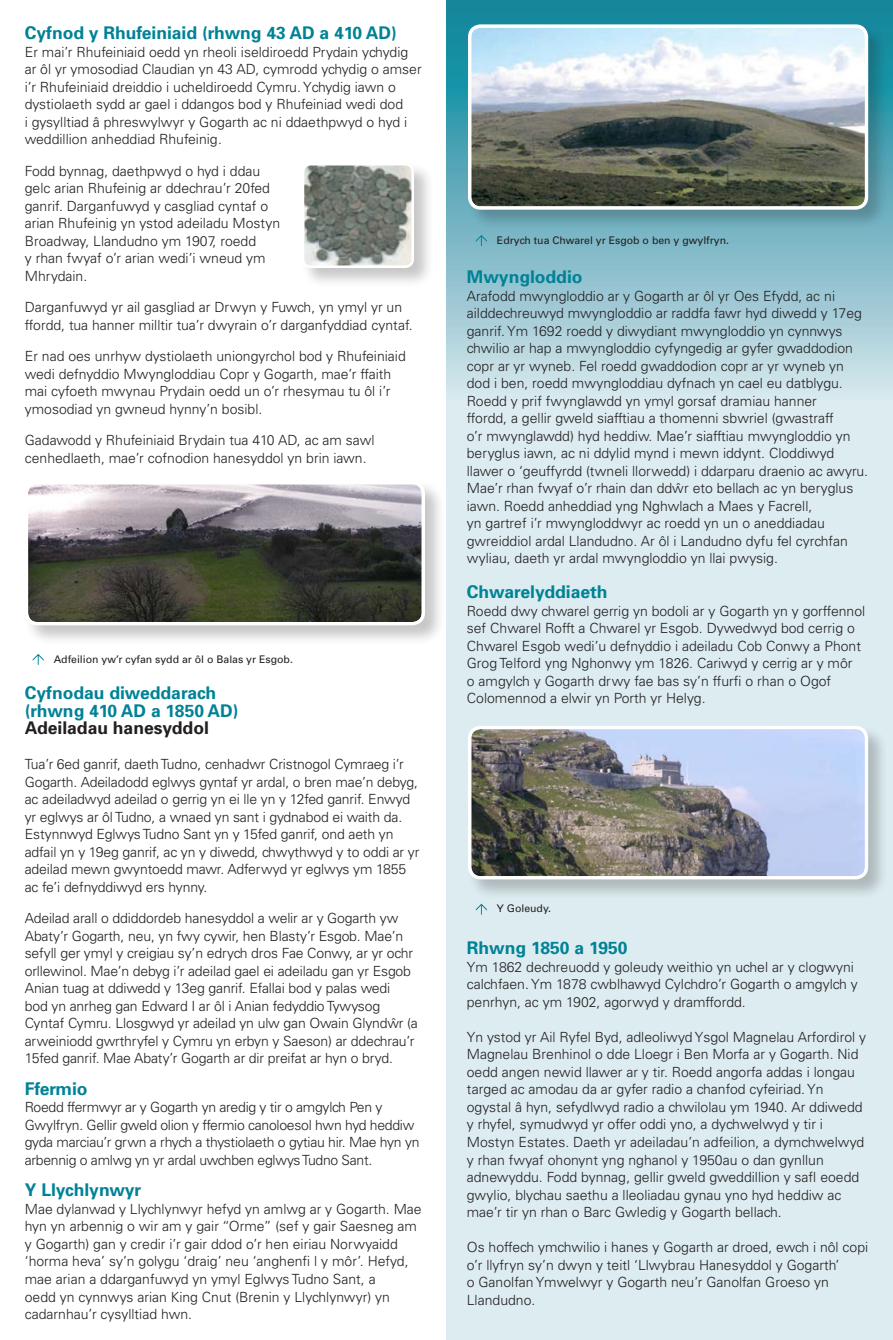
<style>
.page{position:relative;width:893px;height:1340px;background:#fff}
.page>*{position:absolute;margin:0;border:0;box-sizing:border-box;transform-origin:0 0}
.t1{font:700 17.5px "Univers";color:#008296}
.t2{font:700 17.5px "Univers";color:#231f20}
.t3{font:300 14px/17.5px "Univers";color:#231f20}
.t4{font:300 14px/17.5px "Univers";letter-spacing:-.02em;color:#231f20}
.t5{font:10.5px "Univers";color:#231f20}
</style>
<div class="page">
<div style="left:446px;top:0;width:447px;height:1339px;background:#dcecf0"></div>
<svg style="left:446px;top:0;width:447px;height:388px;background:#8bc0cc"></svg>
<div style="left:467px;top:24px;width:422px;height:206px;background:#231f20;opacity:.25"></div>
<img style="left:472px;top:28px;width:392px;height:178px">
<div style="left:468px;top:24px;width:400px;height:186px;border:3px solid #fff;border-radius:11px"></div>
<svg style="left:476px;top:235px;width:11px;height:11px"></svg>
<div style="left:467px;top:725px;width:422px;height:174px;background:#231f20;opacity:.25"></div>
<img style="left:472px;top:729px;width:392px;height:146px">
<div style="left:468px;top:725px;width:400px;height:154px;border:3px solid #fff;border-radius:11px"></div>
<svg style="left:476px;top:903px;width:11px;height:11px"></svg>
<div style="left:301px;top:162px;width:134px;height:126px;background:#231f20;opacity:.25"></div>
<img style="left:305px;top:166px;width:106px;height:99px">
<div style="left:302px;top:163px;width:112px;height:105px;border:2px solid #fff;border-radius:8px"></div>
<svg style="left:33px;top:654px;width:11px;height:11px"></svg>
<div style="left:24px;top:480px;width:422px;height:166px;background:#231f20;opacity:.25"></div>
<img style="left:29px;top:485px;width:392px;height:136px">
<div style="left:25px;top:481px;width:400px;height:144px;border:3px solid #fff;border-radius:11px"></div>
<p class="t1" style="left:25px;top:22px;width:374px">Cyfnod y Rhufeiniaid (rhwng 43 AD a 410 AD)</p>
<p class="t3" style="left:25px;top:43px;width:398px">Er mai’r Rhufeiniaid oedd yn rheoli iseldiroedd Prydain ychydig ar ôl yr ymosodiad Claudian yn 43 AD, cymrodd ychydig o amser i’r Rhufeiniaid dreiddio i ucheldiroedd Cymru. Ychydig iawn o</p>
<p class="t3" style="left:25px;top:95px;width:384px">dystiolaeth sydd ar gael i ddangos bod y Rhufeiniad wedi dod i gysylltiad â phreswylwyr y Gogarth ac ni ddaethpwyd o hyd i weddillion anheddiad Rhufeinig.</p>
<p class="t3" style="left:25px;top:162px;width:237px">Fodd bynnag, daethpwyd o hyd i ddau</p>
<p class="t3" style="left:25px;top:179px;width:247px">gelc arian Rhufeinig ar ddechrau’r 20fed</p>
<p class="t3" style="left:25px;top:197px;width:245px">ganrif. Darganfuwyd y casgliad cyntaf o</p>
<p class="t3" style="left:25px;top:214px;width:257px">arian Rhufeinig yn ystod adeiladu Mostyn</p>
<p class="t3" style="left:25px;top:232px;width:233px">Broadway, Llandudno ym 1907, roedd</p>
<p class="t3" style="left:25px;top:249px;width:242px">y rhan fwyaf o’r arian wedi’i wneud ym</p>
<p class="t3" style="left:25px;top:267px;width:64px">Mhrydain.</p>
<p class="t3" style="left:25px;top:298px;width:390px">Darganfuwyd yr ail gasgliad ar Drwyn y Fuwch, yn ymyl yr un ffordd, tua hanner milltir tua’r dwyrain o’r darganfyddiad cyntaf.</p>
<p class="t3" style="left:25px;top:347px;width:382px">Er nad oes unrhyw dystiolaeth uniongyrchol bod y Rhufeiniaid wedi defnyddio Mwyngloddiau Copr y Gogarth, mae’r ffaith mai cyfoeth mwynau Prydain oedd un o’r rhesymau tu ôl i’r ymosodiad yn gwneud hynny’n bosibl.</p>
<p class="t3" style="left:25px;top:431px;width:351px">Gadawodd y Rhufeiniaid Brydain tua 410 AD, ac am sawl cenhedlaeth, mae’r cofnodion hanesyddol yn brin iawn.</p>
<p class="t5" style="left:54px;top:652px;width:241px">Adfeilion yw’r cyfan sydd ar ôl o Balas yr Esgob.</p>
<p class="t1" style="left:25px;top:681px;width:193px">Cyfnodau diweddarach</p>
<p class="t1" style="left:25px;top:699px;width:215px">(rhwng 410 AD a 1850 AD)</p>
<p class="t2" style="left:25px;top:716px;width:186px">Adeiladau hanesyddol</p>
<p class="t3" style="left:25px;top:755px;width:396px">Tua’r 6ed ganrif, daeth Tudno, cenhadwr Cristnogol Cymraeg i’r Gogarth. Adeiladodd eglwys gyntaf yr ardal, o bren mae’n debyg, ac adeiladwyd adeilad o gerrig yn ei lle yn y 12fed ganrif. Enwyd yr eglwys ar ôl Tudno, a wnaed yn sant i gydnabod ei waith da.<br>Estynnwyd Eglwys Tudno Sant yn y 15fed ganrif, ond aeth yn adfail yn y 19eg ganrif, ac yn y diwedd, chwythwyd y to oddi ar yr adeilad mewn gwyntoedd mawr. Adferwyd yr eglwys ym 1855 ac fe’i defnyddiwyd ers hynny.</p>
<p class="t3" style="left:25px;top:909px;width:390px">Adeilad arall o ddiddordeb hanesyddol a welir ar y Gogarth yw<br>Abaty’r Gogarth, neu, yn fwy cywir, hen Blasty’r Esgob. Mae’n sefyll ger ymyl y creigiau sy’n edrych dros Fae Conwy, ar yr ochr</p>
<p class="t3" style="left:25px;top:961px;width:395px">orllewinol. Mae’n debyg i’r adeilad gael ei adeiladu gan yr Esgob Anian tuag at ddiwedd y 13eg ganrif. Efallai bod y palas wedi<br>bod yn anrheg gan Edward I ar ôl i Anian fedyddio Tywysog Cyntaf Cymru. Llosgwyd yr adeilad yn ulw gan Owain Glyndwˆ r (a arweiniodd gwrthryfel y Cymru yn erbyn y Saeson) ar ddechrau’r 15fed ganrif. Mae Abaty’r Gogarth ar dir preifat ar hyn o bryd.</p>
<p class="t1" style="left:25px;top:1077px;width:64px">Ffermio</p>
<p class="t4" style="left:25px;top:1098px;width:396px">Roedd ffermwyr ar y Gogarth yn aredig y tir o amgylch Pen y Gwylfryn. Gellir gweld olion y ffermio canoloesol hwn hyd heddiw gyda marciau’r grwn a rhych a thystiolaeth o gytiau hir. Mae hyn yn arbennig o amlwg yn yr ardal uwchben eglwys Tudno Sant.</p>
<p class="t1" style="left:25px;top:1178px;width:118px">Y Llychlynwyr</p>
<p class="t3" style="left:25px;top:1199px;width:398px">Mae dylanwad y Llychlynwyr hefyd yn amlwg ar y Gogarth. Mae hyn yn arbennig o wir am y gair “Orme” (sef y gair Saesneg am y Gogarth) gan y credir i’r gair ddod o’r hen eiriau Norwyaidd</p>
<p class="t3" style="left:25px;top:1252px;width:385px">‘horma heva’ sy’n golygu ‘draig’ neu ‘anghenfi l y môr’. Hefyd, mae arian a ddarganfuwyd yn ymyl Eglwys Tudno Sant, a oedd yn cynnwys arian King Cnut (Brenin y Llychlynwyr) yn cadarnhau’r cysylltiad hwn.</p>
<p class="t5" style="left:497px;top:233px;width:234px">Edrych tua Chwarel yr Esgob o ben y gwylfryn.</p>
<p class="t1" style="left:467px;top:266px;width:117px">Mwyngloddio</p>
<p class="t3" style="left:467px;top:286px;width:403px">Arafodd mwyngloddio ar y Gogarth ar ôl yr Oes Efydd, ac ni ailddechreuwyd mwyngloddio ar raddfa fawr hyd diwedd y 17eg ganrif. Ym 1692 roedd y diwydiant mwyngloddio yn cynnwys chwilio ar hap a mwyngloddio cyfyngedig ar gyfer gwaddodion copr ar yr wyneb. Fel roedd gwaddodion copr ar yr wyneb yn dod i ben, roedd mwyngloddiau dyfnach yn cael eu datblygu.<br>Roedd y prif fwynglawdd yn ymyl gorsaf dramiau hanner<br>ffordd, a gellir gweld siafftiau a thomenni sbwriel (gwastraff<br>o’r mwynglawdd) hyd heddiw. Mae’r siafftiau mwyngloddio yn beryglus iawn, ac ni ddylid mynd i mewn iddynt. Cloddiwyd llawer o ‘geuffyrdd (twneli llorwedd) i ddarparu draenio ac awyru.<br>Mae’r rhan fwyaf o’r rhain dan ddwˆ r eto bellach ac yn beryglus iawn. Roedd anheddiad yng Nghwlach a Maes y Facrell,<br>yn gartref i’r mwyngloddwyr ac roedd yn un o aneddiadau gwreiddiol ardal Llandudno. Ar ôl i Landudno dyfu fel cyrchfan wyliau, daeth yr ardal mwyngloddio yn llai pwysig.</p>
<p class="t1" style="left:467px;top:581px;width:142px">Chwarelyddiaeth</p>
<p class="t3" style="left:467px;top:601px;width:400px">Roedd dwy chwarel gerrig yn bodoli ar y Gogarth yn y gorffennol sef Chwarel Rofft a Chwarel yr Esgob. Dywedwyd bod cerrig o Chwarel Esgob wedi’u defnyddio i adeiladu Cob Conwy a Phont Grog Telford yng Nghonwy ym 1826. Cariwyd y cerrig ar y môr<br>o amgylch y Gogarth drwy fae bas sy’n ffurfi o rhan o Ogof Colomennod a elwir yn Porth yr Helyg.</p>
<p class="t5" style="left:497px;top:902px;width:56px">Y Goleudy.</p>
<p class="t1" style="left:467px;top:936px;width:162px">Rhwng 1850 a 1950</p>
<p class="t3" style="left:467px;top:957px;width:392px">Ym 1862 dechreuodd y goleudy weithio yn uchel ar y clogwyni calchfaen. Ym 1878 cwblhawyd Cylchdro’r Gogarth o amgylch y penrhyn, ac ym 1902, agorwyd y dramffordd.</p>
<p class="t3" style="left:467px;top:1027px;width:401px">Yn ystod yr Ail Ryfel Byd, adleoliwyd Ysgol Magnelau Arfordirol y Magnelau Brenhinol o dde Lloegr i Ben Morfa ar y Gogarth. Nid oedd angen newid llawer ar y tir. Roedd angorfa addas i longau targed ac amodau da ar gyfer radio a chanfod cyfeiriad. Yn ogystal â hyn, sefydlwyd radio a chwilolau ym 1940. Ar ddiwedd</p>
<p class="t3" style="left:467px;top:1115px;width:399px">y rhyfel, symudwyd yr offer oddi yno, a dychwelwyd y tir i Mostyn Estates. Daeth yr adeiladau’n adfeilion, a dymchwelwyd y rhan fwyaf ohonynt yng nghanol y 1950au o dan gynllun adnewyddu. Fodd bynnag, gellir gweld gweddillion y safl eoedd</p>
<p class="t3" style="left:467px;top:1185px;width:376px">gwylio, blychau saethu a lleoliadau gynau yno hyd heddiw ac mae’r tir yn rhan o Barc Gwledig y Gogarth bellach.</p>
<p class="t3" style="left:467px;top:1237px;width:403px">Os hoffech ymchwilio i hanes y Gogarth ar droed, ewch i nôl copi o’r llyfryn sy’n dwyn y teitl ‘Llwybrau Hanesyddol y Gogarth’<br>o Ganolfan Ymwelwyr y Gogarth neu’r Ganolfan Groeso yn Llandudno.</p>
</div>
